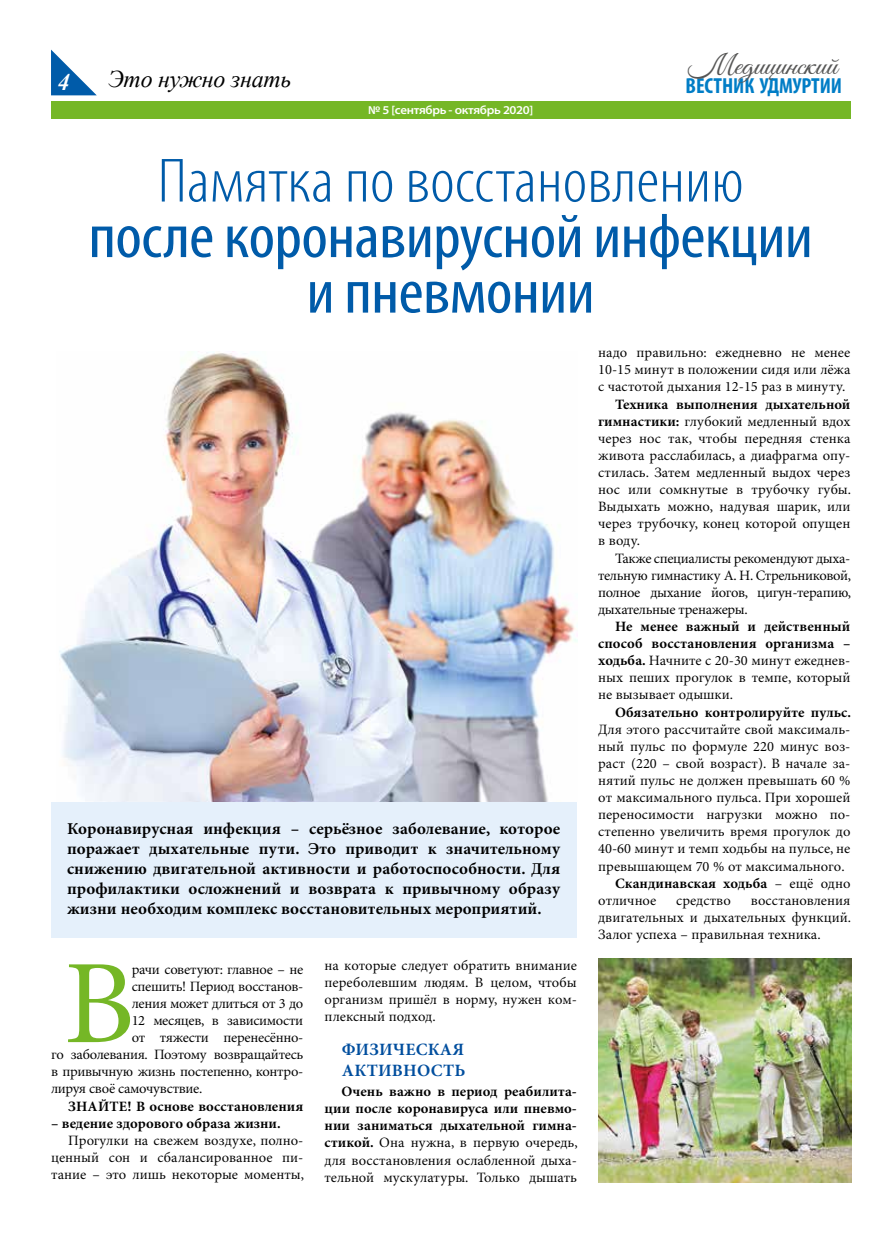
<style>
.page{position:relative;width:893px;height:1234px;background:#fff}
.page>*{position:absolute;margin:0;border:0;box-sizing:border-box;transform-origin:0 0}
.t1{font:119.25px "Minion Pro";color:#75b726}
.t2{font:condensed 63px/55.5px "Myriad Pro";letter-spacing:-.01em;color:#005ba9;text-align:center;scale:1.1 1}
.t3{font:300 condensed 63px "Myriad Pro";color:#005ba9;scale:1.1 1}
.t4{font:27.9px "Good Vibes Pro";color:#565655;scale:1.1 1}
.t5{font:italic 24px "Times New Roman";letter-spacing:-.01em;color:#000}
.t6{font:italic 700 24px "Times New Roman";color:#fff}
.t7{font:700 condensed 21.9px "Myriad Pro";letter-spacing:-.005em;color:#007dc6}
.t8{font:700 17.25px/20.7px "Minion Pro";letter-spacing:.01em;color:#004e9e}
.t9{font:700 16.5px/19.8px "Minion Pro";color:#000;text-align:justify}
.t10{font:14.25px/17.1px "Minion Pro";letter-spacing:-.005em;color:#000;text-align:justify}
.t11{font:700 14.25px/17.1px "Minion Pro";color:#000;text-align:justify}
.t12{font:14.25px "Minion Pro";letter-spacing:-.025em;color:#000}
.t13{font:600 semi-expanded 12px "Myriad Pro";letter-spacing:-.025em;color:#fff}
.s1{font-weight:400}
.s2{font-weight:700}
</style>
<div class="page">
<svg style="left:51px;top:50px;width:46px;height:45px"></svg>
<div style="left:51px;top:101px;width:799px;height:17px;background:#75b726"></div>
<img style="left:59px;top:351px;width:519px;height:450px">
<div style="left:51px;top:801px;width:526px;height:136px;background:#e5f0fb"></div>
<img style="left:598px;top:958px;width:254px;height:224px">
<h3 class="t6" style="left:58px;top:65px;width:13px">4</h3>
<h3 class="t5" style="left:108px;top:62px;width:185px">Это нужно знать</h3>
<p class="t13" style="left:368px;top:103px;width:167px">№ 5 [сентябрь - октябрь 2020]</p>
<h3 class="t4" style="left:688px;top:48px;width:137px">Медицинский</h3>
<h3 class="t7" style="left:686px;top:74px;width:158px">ВЕСТНИК УДМУРТИИ</h3>
<h2 class="t3" style="left:158px;top:147px;width:534px">Памятка по восстановлению</h2>
<h2 class="t2" style="left:88px;top:210px;width:660px">после коронавирусной инфекции и пневмонии</h2>
<p class="t9" style="left:67px;top:819px;width:495px">Коронавирусная инфекция – серьёзное заболевание, которое поражает дыхательные пути. Это приводит к значительному снижению двигательной активности и работоспособности. Для профилактики осложнений и возврата к привычному образу жизни необходим комплекс восстановительных мероприятий.</p>
<h1 class="t1" style="left:64px;top:932px;width:73px">В</h1>
<p class="t10" style="left:132px;top:960px;width:173px">рачи советуют: главное – не</p>
<p class="t12" style="left:132px;top:977px;width:173px">спешить! Период восстанов-</p>
<p class="t12" style="left:132px;top:994px;width:173px">ления может длиться от 3 до</p>
<p class="t12" style="left:132px;top:1011px;width:173px">12 месяцев, в зависимости</p>
<p class="t12" style="left:132px;top:1028px;width:173px">от тяжести перенесённо-</p>
<p class="t10" style="left:51px;top:1046px;width:254px">го заболевания. Поэтому возвращайтесь</p>
<p class="t12" style="left:51px;top:1062px;width:254px">в привычную жизнь постепенно, контро-</p>
<p class="t12" style="left:51px;top:1080px;width:153px">лируя своё самочувствие.</p>
<p class="t11" style="left:68px;top:1097px;width:237px">ЗНАЙТЕ! В основе восстановления</p>
<p class="t11" style="left:51px;top:1114px;width:231px">– ведение здорового образа жизни.</p>
<p class="t10" style="left:51px;top:1131px;width:255px;text-indent:17px">Прогулки на свежем воздухе, полно&shy;ценный сон и сбалансированное пи&shy;тание – это лишь некоторые моменты,</p>
<p class="t10" style="left:325px;top:956px;width:254px">на которые следует обратить внимание переболевшим людям. В целом, чтобы организм пришёл в норму, нужен ком&shy;плексный подход.</p>
<p class="t8" style="left:342px;top:1039px;width:125px">ФИЗИЧЕСКАЯ<br>АКТИВНОСТЬ</p>
<p class="t11" style="left:325px;top:1083px;width:255px;text-indent:17px">Очень важно в период реабилита&shy;ции после коронавируса или пневмо&shy;нии заниматься дыхательной гимна&shy;стикой. <span class="s1">Она нужна, в первую очередь, для восстановления ослабленной дыха&shy;тельной мускулатуры. Только дышать</span></p>
<p class="t10" style="left:598px;top:344px;width:254px">надо правильно: ежедневно не менее 10-15 минут в положении сидя или лёжа с частотой дыхания 12-15 раз в минуту.</p>
<p class="t10" style="left:598px;top:395px;width:255px;text-indent:17px"><span class="s2">Техника выполнения дыхательной гимнастики:</span> глубокий медленный вдох через нос так, чтобы передняя стенка живота расслабилась, а диафрагма опу&shy;стилась. Затем медленный выдох через нос или сомкнутые в трубочку губы.<br>Выдыхать можно, надувая шарик, или через трубочку, конец которой опущен в воду.</p>
<p class="t10" style="left:598px;top:549px;width:255px;text-indent:17px">Также специалисты рекомендуют дыха&shy;тельную гимнастику А. Н. Стрельниковой, полное дыхание йогов, цигун-терапию, дыхательные тренажеры.</p>
<p class="t10" style="left:598px;top:618px;width:254px;text-indent:17px"><span class="s2">Не менее важный и действенный способ восстановления организма – ходьба.</span> Начните с 20-30 минут ежеднев&shy;ных пеших прогулок в темпе, который не вызывает одышки.</p>
<p class="t11" style="left:615px;top:703px;width:237px">Обязательно контролируйте пульс.</p>
<p class="t10" style="left:598px;top:720px;width:254px">Для этого рассчитайте свой максималь-</p>
<p class="t10" style="left:598px;top:737px;width:254px">ный пульс по формуле 220 минус воз-</p>
<p class="t10" style="left:598px;top:755px;width:254px">раст (220 – свой возраст). В начале за-</p>
<p class="t10" style="left:598px;top:772px;width:254px">нятий пульс не должен превышать 60 %</p>
<p class="t10" style="left:598px;top:789px;width:254px">от максимального пульса. При хорошей</p>
<p class="t10" style="left:598px;top:806px;width:254px">переносимости нагрузки можно по-</p>
<p class="t10" style="left:598px;top:823px;width:254px">степенно увеличить время прогулок до</p>
<p class="t10" style="left:598px;top:840px;width:254px">40-60 минут и темп ходьбы на пульсе, не</p>
<p class="t10" style="left:598px;top:857px;width:248px">превышающем 70 % от максимального.</p>
<p class="t11" style="left:615px;top:874px;width:237px">Скандинавская ходьба <span class="s1">– ещё одно</span></p>
<p class="t10" style="left:598px;top:891px;width:60px">отличное</p>
<p class="t10" style="left:676px;top:891px;width:56px">средство</p>
<p class="t10" style="left:598px;top:891px;width:255px;text-indent:153px">восстановления двигательных и дыхательных функций.<br>Залог успеха – правильная техника.</p>
</div>
